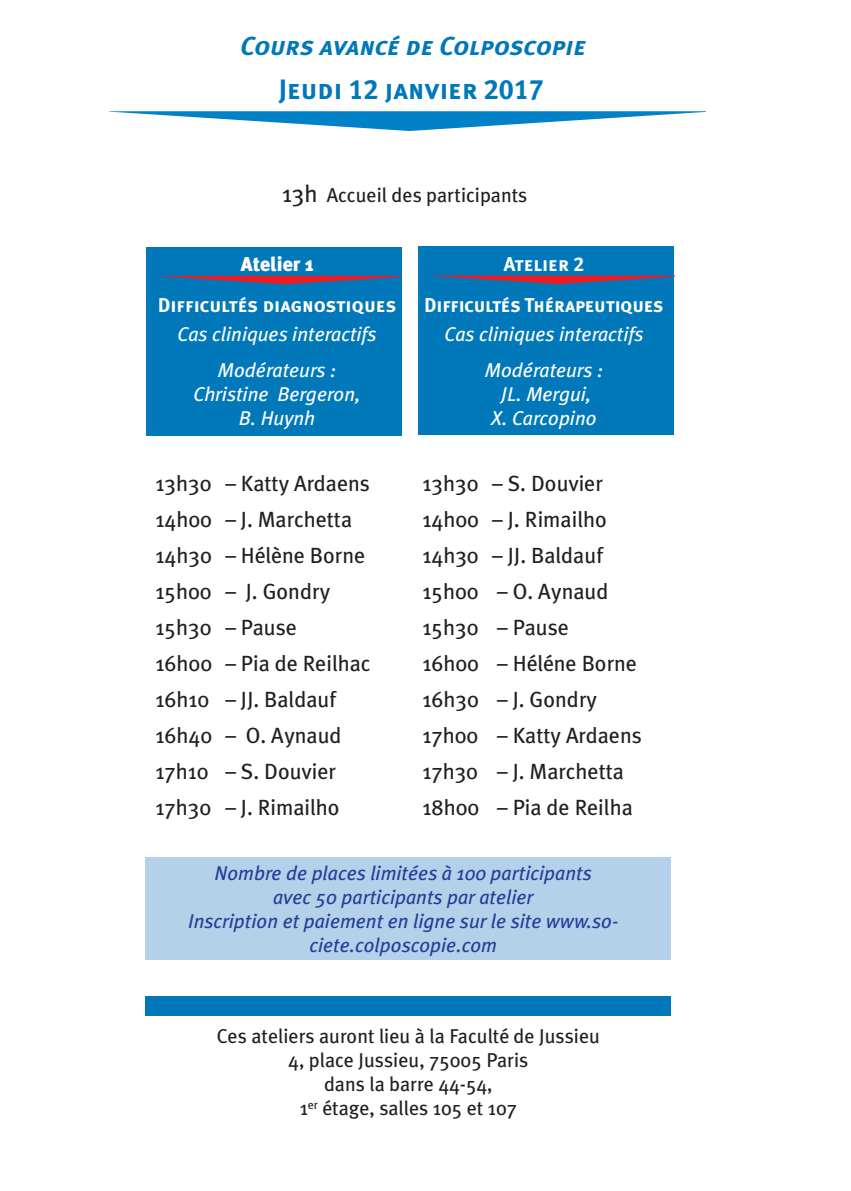
<style>
.page{position:relative;width:851px;height:1191px;background:#fff}
.page>*{position:absolute;margin:0;border:0;box-sizing:border-box;transform-origin:0 0}
.t1{font:28px "Meta Plus Bold Caps";color:#0078ba}
.t2{font:italic 26px "Meta Plus Bold Caps";color:#0078ba}
.t3{font:22px/36px "Meta Plus";color:#231f20}
.t4{font:italic 20px/24px "Meta Plus";color:#223f99;text-align:center}
.t5{font:20px/24px "Meta Plus";color:#231f20;text-align:center}
.t6{font:italic 20px/35.4px "Meta Plus";color:#fff;text-align:center}
.t7{font:20px/41.4px "Meta Plus Bold Caps";letter-spacing:-.01em;color:#fff;text-align:center}
.t8{font:900 20px "Meta Plus";color:#fff}
.s1{font-size:24px}
</style>
<div class="page">
<div style="left:145px;top:857px;width:526px;height:102px;background:#b5d0e9"></div>
<div style="left:145px;top:247px;width:256px;height:189px;background:#0078ba"></div>
<div style="left:145px;top:996px;width:526px;height:19px;background:#0078ba"></div>
<svg style="left:109px;top:111px;width:596px;height:20px"></svg>
<div style="left:418px;top:246px;width:256px;height:189px;background:#0078ba"></div>
<svg style="left:158px;top:276px;width:243px;height:8px"></svg>
<svg style="left:434px;top:276px;width:240px;height:8px"></svg>
<p class="t2" style="left:240px;top:30px;width:347px">Cours avancé de Colposcopie</p>
<p class="t1" style="left:278px;top:73px;width:266px">Jeudi 12 janvier 2017</p>
<p class="t5" style="left:282px;top:183px;width:246px"><span class="s1">13h</span> Accueil des participants</p>
<p class="t8" style="left:241px;top:252px;width:74px">Atelier 1</p>
<p class="t7" style="left:158px;top:284px;width:240px">Difficultés diagnostiques</p>
<p class="t6" style="left:178px;top:316px;width:200px">Cas cliniques interactifs<br>Modérateurs :</p>
<p class="t6" style="left:194px;top:382px;width:168px;line-height:24px">Christine Bergeron,<br>B. Huynh</p>
<p class="t3" style="left:156px;top:465px;width:216px">13h30 – Katty Ardaens<br>14h00 – J. Marchetta<br>14h30 – Hélène Borne<br>15h00 – J. Gondry<br>15h30 – Pause<br>16h00 – Pia de Reilhac<br>16h10 – JJ. Baldauf<br>16h40 – O. Aynaud<br>17h10 – S. Douvier<br>17h30 – J. Rimailho</p>
<p class="t7" style="left:424px;top:243px;width:241px">Atelier 2<br>Difficultés Thérapeutiques</p>
<p class="t6" style="left:444px;top:316px;width:200px">Cas cliniques interactifs<br>Modérateurs :</p>
<p class="t6" style="left:491px;top:382px;width:107px;line-height:24px">JL. Mergui,<br>X. Carcopino</p>
<p class="t3" style="left:422px;top:465px;width:221px">13h30 – S. Douvier<br>14h00 – J. Rimailho<br>14h30 – JJ. Baldauf<br>15h00 – O. Aynaud<br>15h30 – Pause<br>16h00 – Héléne Borne<br>16h30 – J. Gondry<br>17h00 – Katty Ardaens<br>17h30 – J. Marchetta<br>18h00 – Pia de Reilha</p>
<p class="t4" style="left:188px;top:860px;width:431px">Nombre de places limitées à 100 participants<br>avec 50 participants par atelier<br>Inscription et paiement en ligne sur le site www.so&shy;ciete.colposcopie.com</p>
<p class="t5" style="left:217px;top:1024px;width:385px">Ces ateliers auront lieu à la Faculté de Jussieu<br>4, place Jussieu, 75005 Paris<br>dans la barre 44-54,<br>1<sup>er</sup> étage, salles 105 et 107</p>
</div>
